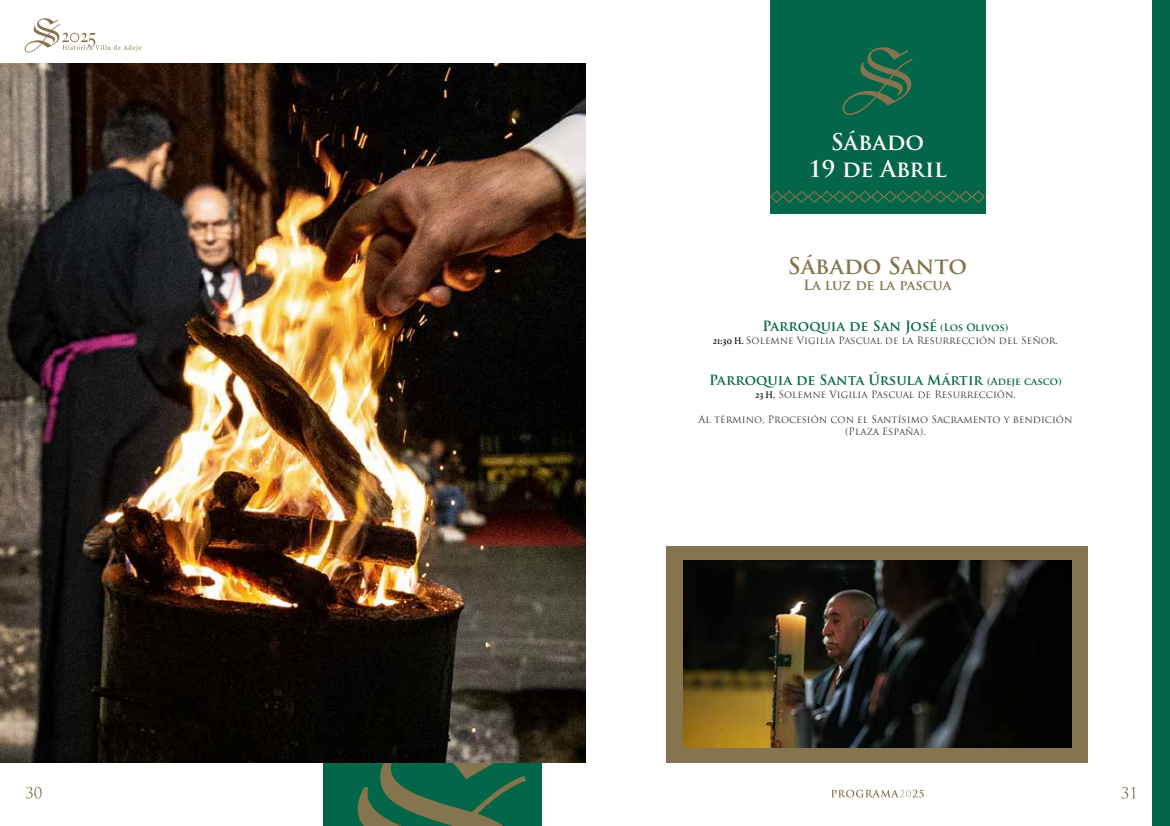
<style>
.page{position:relative;width:1170px;height:826px;background:#fff}
.page>*{position:absolute;margin:0;border:0;box-sizing:border-box;transform-origin:0 0}
.t1{font:700 22.5px/27px "Trajan Pro";color:#fff;text-align:center}
.t2{font:700 22.5px "Trajan Pro";color:#85754e}
.t3{font:700 13.75px "Trajan Pro";color:#046648}
.t4{font:700 13.75px "Trajan Pro";letter-spacing:-.005em;color:#85754e}
.t5{font:10px/12.5px "Trajan Pro";color:#3c3c3b;text-align:center}
.s1{font-size:10px}
.s2{font-family:"Athelas";color:#000}
</style>
<div class="page">
<svg style="left:1121px;top:786px;width:14px;height:12px"></svg>
<div style="left:1152px;top:0;width:17px;height:826px;background:#046648"></div>
<svg style="left:831px;top:789px;width:92px;height:8px"></svg>
<svg style="left:26px;top:786px;width:16px;height:12px"></svg>
<svg style="left:25px;top:18px;width:116px;height:35px"></svg>
<div style="left:323px;top:762px;width:218px;height:64px;background:#046648"></div>
<svg style="left:299px;top:762px;width:227px;height:64px"></svg>
<img style="left:0;top:64px;width:585px;height:698px">
<div style="left:769px;top:0;width:216px;height:214px;background:#046648"></div>
<svg style="left:769px;top:190px;width:216px;height:14px"></svg>
<svg style="left:842px;top:47px;width:70px;height:68px"></svg>
<div style="left:666px;top:546px;width:422px;height:216px;background:#85754e"></div>
<img style="left:683px;top:560px;width:388px;height:187px">
<h1 class="t1" style="left:808px;top:129px;width:140px">Sábado<br>19 de Abril</h1>
<h1 class="t2" style="left:788px;top:252px;width:180px">Sábado Santo</h1>
<h2 class="t4" style="left:803px;top:277px;width:150px">La luz de la pascua</h2>
<h2 class="t3" style="left:762px;top:317px;width:247px">Parroquia de San José <span class="s1">(Los Olivos)</span></h2>
<p class="t5" style="left:712px;top:334px;width:346px"><span class="s2">21:30 H.</span> Solemne Vigilia Pascual de la Resurrección del Señor.</p>
<h2 class="t3" style="left:709px;top:371px;width:354px">Parroquia de Santa Úrsula Mártir <span class="s1">(Adeje casco)</span></h2>
<p class="t5" style="left:755px;top:388px;width:262px"><span class="s2">23 H.</span> Solemne Vigilia Pascual de Resurrección.</p>
<p class="t5" style="left:698px;top:413px;width:375px">Al término, Procesión con el Santísimo Sacramento y bendición (Plaza España).</p>
</div>
